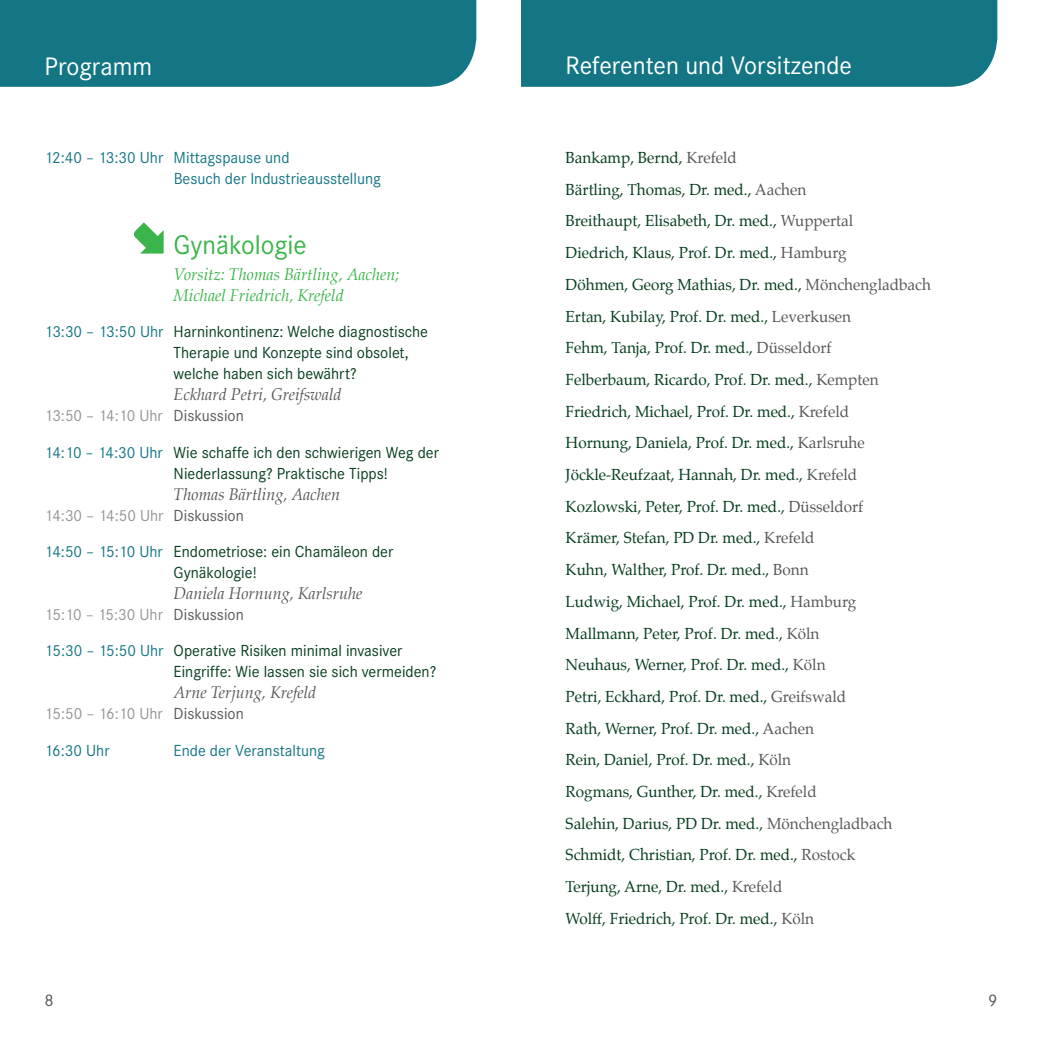
<style>
.page{position:relative;width:1042px;height:1042px;background:#fff}
.page>*{position:absolute;margin:0;border:0;box-sizing:border-box;transform-origin:0 0}
.t1{font:28px "Corporate S";color:#3ab54a}
.t2{font:26.25px "Corporate S";color:#fff}
.t3{font:17.5px "Corporate S";color:#57585a}
.t4{font:16.62px/36.4px "Corporate S";color:#053f1d}
.t5{font:italic 16.62px "Palatino";color:#57585a}
.t6{font:16.62px/21px "Corporate S";color:#147684}
.t7{font:italic 16.62px/21px "Palatino";color:#3ab54a}
.t8{font:16.62px/36.4px "Corporate S";color:#939598}
.t9{font:15.75px/31.7px "Palatino";color:#053f1d}
.s1{color:#147684}
.s2{color:#939598}
.s3{color:#57585a}
</style>
<div class="page">
<div style="left:0;top:0;width:476px;height:87px;background:#147684"></div>
<svg style="left:134px;top:222px;width:30px;height:32px"></svg>
<div style="left:521px;top:0;width:476px;height:87px;background:#147684"></div>
<h2 class="t2" style="left:45px;top:51px;width:109px">Programm</h2>
<p class="t6" style="left:174px;top:147px;width:209px;text-indent:-129px">12:40 – 13:30 Uhr Mittagspause und<br>Besuch der Industrieausstellung</p>
<h1 class="t1" style="left:174px;top:228px;width:135px">Gynäkologie</h1>
<p class="t7" style="left:174px;top:263px;width:227px">Vorsitz: Thomas Bärtling, Aachen;<br>Michael Friedrich, Krefeld</p>
<p class="t4" style="left:174px;top:321px;width:256px;line-height:21px;text-indent:-129px"><span class="s1">13:30 – 13:50 Uhr</span> Harninkontinenz: Welche diagnostische<br>Therapie und Konzepte sind obsolet, welche haben sich bewährt?</p>
<p class="t5" style="left:174px;top:380px;width:169px">Eckhard Petri, Greifswald</p>
<p class="t4" style="left:45px;top:397px;width:396px"><span class="s2">13:50 – 14:10 Uhr</span> <span class="s3">Diskussion<br></span><span class="s1">14:10 – 14:30 Uhr</span> Wie schaffe ich den schwierigen Weg der</p>
<p class="t4" style="left:174px;top:455px;width:216px">Niederlassung? Praktische Tipps!</p>
<p class="t5" style="left:174px;top:480px;width:168px">Thomas Bärtling, Aachen</p>
<p class="t4" style="left:45px;top:497px;width:350px"><span class="s2">14:30 – 14:50 Uhr</span> <span class="s3">Diskussion<br></span><span class="s1">14:50 – 15:10 Uhr</span> Endometriose: ein Chamäleon der</p>
<p class="t4" style="left:174px;top:554px;width:85px">Gynäkologie!</p>
<p class="t5" style="left:174px;top:579px;width:190px">Daniela Hornung, Karlsruhe</p>
<p class="t4" style="left:45px;top:596px;width:359px"><span class="s2">15:10 – 15:30 Uhr</span> <span class="s3">Diskussion<br></span><span class="s1">15:30 – 15:50 Uhr</span> Operative Risiken minimal invasiver</p>
<p class="t4" style="left:174px;top:654px;width:264px">Eingriffe: Wie lassen sie sich vermeiden?</p>
<p class="t5" style="left:174px;top:679px;width:144px">Arne Terjung, Krefeld</p>
<p class="t8" style="left:45px;top:696px;width:201px">15:50 – 16:10 Uhr <span class="s3">Diskussion<br></span><span class="s1">16:30 Uhr</span></p>
<p class="t6" style="left:174px;top:740px;width:153px">Ende der Veranstaltung</p>
<p class="t3" style="left:45px;top:990px;width:11px">8</p>
<h2 class="t2" style="left:566px;top:50px;width:288px">Referenten und Vorsitzende</h2>
<p class="t9" style="left:566px;top:142px;width:367px">Bankamp, Bernd, <span class="s3">Krefeld<br></span>Bärtling, Thomas, Dr. med., <span class="s3">Aachen<br></span>Breithaupt, Elisabeth, Dr. med., <span class="s3">Wuppertal<br></span>Diedrich, Klaus, Prof. Dr. med., <span class="s3">Hamburg<br></span>Döhmen, Georg Mathias, Dr. med., <span class="s3">Mönchengladbach </span>Ertan, Kubilay, Prof. Dr. med., <span class="s3">Leverkusen<br></span>Fehm, Tanja, Prof. Dr. med., <span class="s3">Düsseldorf<br></span>Felberbaum, Ricardo, Prof. Dr. med., <span class="s3">Kempten </span>Friedrich, Michael, Prof. Dr. med., <span class="s3">Krefeld<br></span>Hornung, Daniela, Prof. Dr. med., <span class="s3">Karlsruhe </span>Jöckle-Reufzaat, Hannah, Dr. med., <span class="s3">Krefeld </span>Kozlowski, Peter, Prof. Dr. med., <span class="s3">Düsseldorf<br></span>Krämer, Stefan, PD Dr. med., <span class="s3">Krefeld<br></span>Kuhn, Walther, Prof. Dr. med., <span class="s3">Bonn<br></span>Ludwig, Michael, Prof. Dr. med., <span class="s3">Hamburg </span>Mallmann, Peter, Prof. Dr. med., <span class="s3">Köln<br></span>Neuhaus, Werner, Prof. Dr. med., <span class="s3">Köln<br></span>Petri, Eckhard, Prof. Dr. med., <span class="s3">Greifswald<br></span>Rath, Werner, Prof. Dr. med., <span class="s3">Aachen<br></span>Rein, Daniel, Prof. Dr. med., <span class="s3">Köln<br></span>Rogmans, Gunther, Dr. med., <span class="s3">Krefeld<br></span>Salehin, Darius, PD Dr. med., <span class="s3">Mönchengladbach </span>Schmidt, Christian, Prof. Dr. med., <span class="s3">Rostock<br></span>Terjung, Arne, Dr. med., <span class="s3">Krefeld<br></span>Wolff, Friedrich, Prof. Dr. med., <span class="s3">Köln</span></p>
<p class="t3" style="left:988px;top:990px;width:11px">9</p>
</div>
